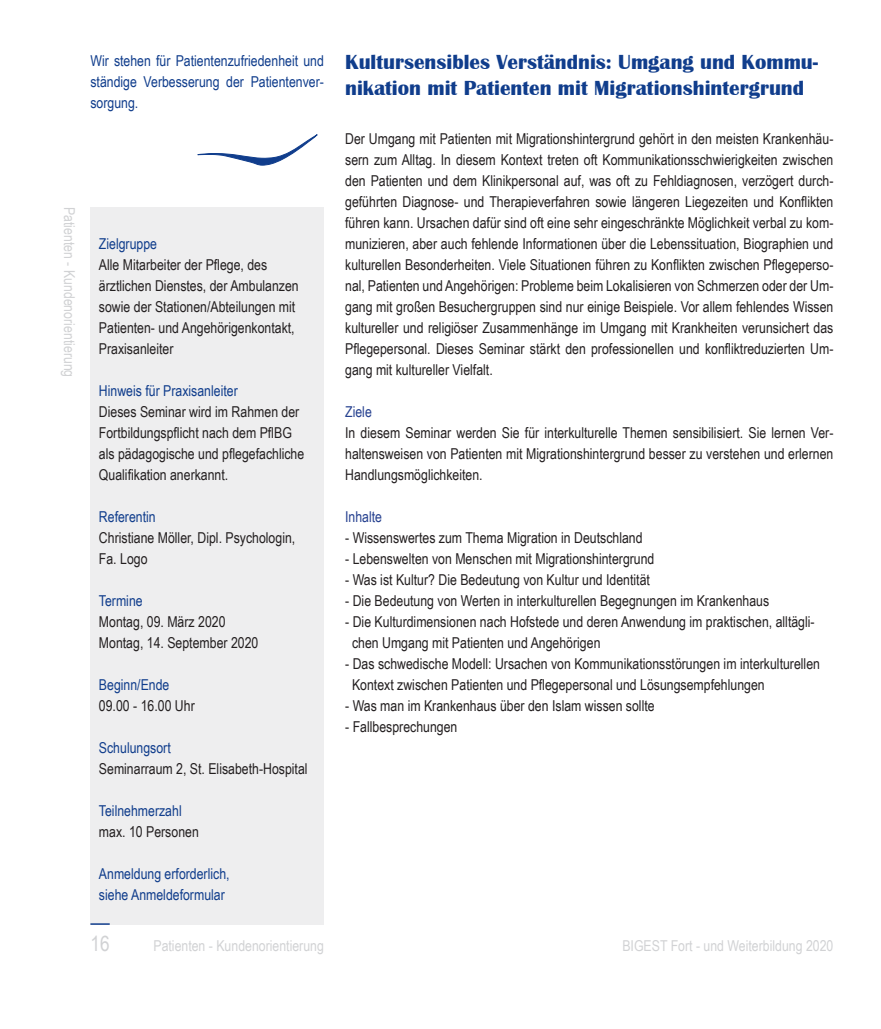
<style>
.page{position:relative;width:881px;height:1029px;background:#fff}
.page>*{position:absolute;margin:0;border:0;box-sizing:border-box;transform-origin:0 0}
.t1{font:700 21px/25.2px "Britannic";color:#103d8c}
.t2{font:21px "Arial Narrow";color:#d1d2d4}
.t3{font:15px/21px "Arial Narrow";color:#231f20}
.t4{font:15px/21px "Arial Narrow";color:#103d8c;text-align:justify}
.t5{font:15px "Arial Narrow";color:#d1d2d4}
.t6{font:15px "Arial Narrow";color:#25408f}
</style>
<div class="page">
<svg style="left:197px;top:134px;width:121px;height:31px"></svg>
<div style="left:90px;top:207px;width:234px;height:718px;background:#eeeeef"></div>
<hr style="left:90px;top:923px;width:20px;height:2px;background:#103d8c">
<p class="t5" style="left:80px;top:207px;width:172px;rotate:90deg">Patienten - Kundenorientierung</p>
<p class="t4" style="left:90px;top:50px;width:235px">Wir stehen für Patientenzufriedenheit und ständige Verbesserung der Patientenver&shy;sorgung.</p>
<p class="t4" style="left:99px;top:232px;width:60px">Zielgruppe</p>
<p class="t3" style="left:99px;top:253px;width:201px">Alle Mitarbeiter der Pflege, des ärztlichen Dienstes, der Ambulanzen sowie der Stationen/Abteilungen mit<br>Patienten- und Angehörigenkontakt,<br>Praxisanleiter</p>
<p class="t4" style="left:99px;top:379px;width:140px">Hinweis für Praxisanleiter</p>
<p class="t3" style="left:99px;top:400px;width:207px">Dieses Seminar wird im Rahmen der Fortbildungspflicht nach dem PflBG als pädagogische und pflegefachliche Qualifikation anerkannt.</p>
<p class="t4" style="left:99px;top:505px;width:58px">Referentin</p>
<p class="t3" style="left:99px;top:526px;width:198px">Christiane Möller, Dipl. Psychologin,<br>Fa. Logo</p>
<p class="t4" style="left:99px;top:589px;width:45px">Termine</p>
<p class="t3" style="left:99px;top:610px;width:161px">Montag, 09. März 2020<br>Montag, 14. September 2020</p>
<p class="t4" style="left:99px;top:673px;width:72px">Beginn/Ende</p>
<p class="t3" style="left:99px;top:694px;width:97px">09.00 - 16.00 Uhr</p>
<p class="t4" style="left:99px;top:736px;width:73px">Schulungsort</p>
<p class="t3" style="left:99px;top:757px;width:210px">Seminarraum 2, St. Elisabeth-Hospital</p>
<p class="t4" style="left:99px;top:799px;width:84px">Teilnehmerzahl</p>
<p class="t3" style="left:99px;top:820px;width:101px">max. 10 Personen</p>
<p class="t4" style="left:99px;top:862px;width:132px">Anmeldung erforderlich, siehe Anmeldeformular</p>
<h1 class="t1" style="left:345px;top:50px;width:474px">Kultursensibles Verständnis: Umgang und Kommu&shy;nikation mit Patienten mit Migrationshintergrund</h1>
<p class="t3" style="left:345px;top:127px;width:489px;text-align:justify">Der Umgang mit Patienten mit Migrationshintergrund gehört in den meisten Krankenhäu&shy;sern zum Alltag. In diesem Kontext treten oft Kommunikationsschwierigkeiten zwischen den Patienten und dem Klinikpersonal auf, was oft zu Fehldiagnosen, verzögert durch&shy;geführten Diagnose- und Therapieverfahren sowie längeren Liegezeiten und Konflikten führen kann. Ursachen dafür sind oft eine sehr eingeschränkte Möglichkeit verbal zu kom&shy;munizieren, aber auch fehlende Informationen über die Lebenssituation, Biographien und kulturellen Besonderheiten. Viele Situationen führen zu Konflikten zwischen Pflegeperso&shy;nal, Patienten und Angehörigen: Probleme beim Lokalisieren von Schmerzen oder der Um&shy;gang mit großen Besuchergruppen sind nur einige Beispiele. Vor allem fehlendes Wissen kultureller und religiöser Zusammenhänge im Umgang mit Krankheiten verunsichert das Pflegepersonal. Dieses Seminar stärkt den professionellen und konfliktreduzierten Um&shy;gang mit kultureller Vielfalt.</p>
<p class="t6" style="left:345px;top:401px;width:28px">Ziele</p>
<p class="t3" style="left:345px;top:421px;width:489px;text-align:justify">In diesem Seminar werden Sie für interkulturelle Themen sensibilisiert. Sie lernen Ver&shy;haltensweisen von Patienten mit Migrationshintergrund besser zu verstehen und erlernen Handlungsmöglichkeiten.</p>
<p class="t6" style="left:345px;top:506px;width:38px">Inhalte</p>
<p class="t3" style="left:345px;top:526px;width:299px">- Wissenswertes zum Thema Migration in Deutschland</p>
<p class="t3" style="left:345px;top:547px;width:311px">- Lebenswelten von Menschen mit Migrationshintergrund</p>
<p class="t3" style="left:345px;top:568px;width:306px">- Was ist Kultur? Die Bedeutung von Kultur und Identität</p>
<p class="t3" style="left:345px;top:589px;width:425px">- Die Bedeutung von Werten in interkulturellen Begegnungen im Krankenhaus</p>
<p class="t3" style="left:352px;top:610px;width:464px;text-indent:-7px">- Die Kulturdimensionen nach Hofstede und deren Anwendung im praktischen, alltägli&shy;chen Umgang mit Patienten und Angehörigen</p>
<p class="t3" style="left:352px;top:652px;width:469px;text-indent:-7px">- Das schwedische Modell: Ursachen von Kommunikationsstörungen im interkulturellen<br>Kontext zwischen Patienten und Pflegepersonal und Lösungsempfehlungen</p>
<p class="t3" style="left:345px;top:694px;width:311px">- Was man im Krankenhaus über den Islam wissen sollte</p>
<p class="t3" style="left:345px;top:715px;width:114px">- Fallbesprechungen</p>
<h1 class="t2" style="left:90px;top:928px;width:21px">16</h1>
<p class="t5" style="left:153px;top:934px;width:172px">Patienten - Kundenorientierung</p>
<p class="t5" style="left:622px;top:934px;width:212px">BIGEST Fort - und Weiterbildung 2020</p>
</div>
